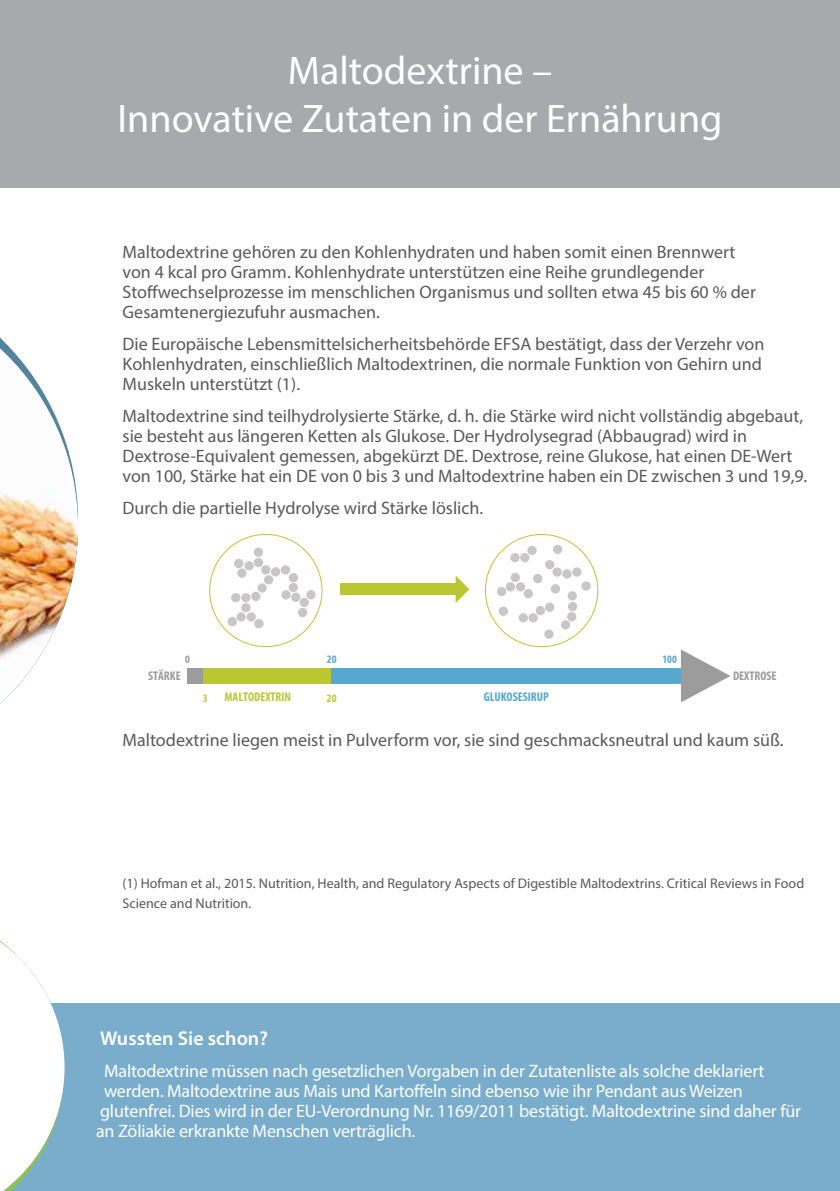
<style>
.page{position:relative;width:840px;height:1191px;background:#fff}
.page>*{position:absolute;margin:0;border:0;box-sizing:border-box;transform-origin:0 0}
.t1{font:40px/48px "Myriad Pro";color:#fff;text-align:center}
.t2{font:600 20px "Myriad Pro";color:#fff}
.t3{font:18px/20px "Myriad Pro";color:#58595b}
.t4{font:18px "Myriad Pro";letter-spacing:-.01em;color:#fff}
.t5{font:14px/20px "Myriad Pro";color:#58595b}
.t6{font:700 condensed 12.6px "Myriad Pro";color:#9c9c9c}
.t7{font:700 condensed 12.6px "Myriad Pro";color:#bac733}
.t8{font:700 condensed 12.6px "Myriad Pro";color:#58a7cf}
.t9{font:700 condensed 11.4px "Myriad Pro";color:#58a7cf}
.t10{font:700 condensed 11.4px "Myriad Pro";color:#bac733}
.t11{font:700 condensed 11.4px "Myriad Pro";color:#9c9c9c}
</style>
<div class="page">
<div style="left:0;top:0;width:839px;height:187px;background:#a7a9ac"></div>
<div style="left:0;top:1003px;width:839px;height:188px;background:#7aadcc"></div>
<img style="left:0;top:337px;width:78px;height:367px">
<svg style="left:0;top:940px;width:65px;height:251px"></svg>
<div style="left:340px;top:583px;width:118px;height:11px;background:#bac733"></div>
<svg style="left:455px;top:575px;width:14px;height:28px"></svg>
<div style="left:187px;top:668px;width:493px;height:16px;background:#9c9c9c"></div>
<div style="left:203px;top:668px;width:128px;height:16px;background:#bac733"></div>
<div style="left:331px;top:668px;width:349px;height:16px;background:#58a7cf"></div>
<svg style="left:680px;top:649px;width:50px;height:53px"></svg>
<div style="left:227px;top:617px;width:10px;height:9px;background:#c8c6c6;border-radius:50%"></div>
<div style="left:236px;top:612px;width:9px;height:9px;background:#c8c6c6;border-radius:50%"></div>
<div style="left:246px;top:612px;width:10px;height:9px;background:#c8c6c6;border-radius:50%"></div>
<div style="left:254px;top:619px;width:9px;height:9px;background:#c8c6c6;border-radius:50%"></div>
<div style="left:241px;top:603px;width:9px;height:9px;background:#c8c6c6;border-radius:50%"></div>
<div style="left:241px;top:593px;width:9px;height:9px;background:#c8c6c6;border-radius:50%"></div>
<div style="left:231px;top:593px;width:9px;height:9px;background:#c8c6c6;border-radius:50%"></div>
<div style="left:251px;top:592px;width:9px;height:9px;background:#c8c6c6;border-radius:50%"></div>
<div style="left:257px;top:583px;width:10px;height:9px;background:#c8c6c6;border-radius:50%"></div>
<div style="left:264px;top:575px;width:9px;height:9px;background:#c8c6c6;border-radius:50%"></div>
<div style="left:261px;top:565px;width:9px;height:9px;background:#c8c6c6;border-radius:50%"></div>
<div style="left:271px;top:567px;width:9px;height:9px;background:#c8c6c6;border-radius:50%"></div>
<div style="left:281px;top:565px;width:9px;height:9px;background:#c8c6c6;border-radius:50%"></div>
<div style="left:288px;top:573px;width:10px;height:9px;background:#c8c6c6;border-radius:50%"></div>
<div style="left:288px;top:583px;width:10px;height:9px;background:#c8c6c6;border-radius:50%"></div>
<div style="left:281px;top:590px;width:9px;height:9px;background:#c8c6c6;border-radius:50%"></div>
<div style="left:291px;top:592px;width:9px;height:10px;background:#c8c6c6;border-radius:50%"></div>
<div style="left:299px;top:598px;width:10px;height:9px;background:#c8c6c6;border-radius:50%"></div>
<div style="left:306px;top:590px;width:9px;height:9px;background:#c8c6c6;border-radius:50%"></div>
<div style="left:298px;top:608px;width:9px;height:9px;background:#c8c6c6;border-radius:50%"></div>
<div style="left:253px;top:558px;width:10px;height:9px;background:#c8c6c6;border-radius:50%"></div>
<div style="left:244px;top:561px;width:9px;height:9px;background:#c8c6c6;border-radius:50%"></div>
<div style="left:237px;top:568px;width:9px;height:10px;background:#c8c6c6;border-radius:50%"></div>
<div style="left:234px;top:559px;width:9px;height:9px;background:#c8c6c6;border-radius:50%"></div>
<div style="left:253px;top:547px;width:10px;height:10px;background:#c8c6c6;border-radius:50%"></div>
<div style="left:552px;top:567px;width:9px;height:9px;background:#c8c6c6;border-radius:50%"></div>
<div style="left:562px;top:569px;width:9px;height:9px;background:#c8c6c6;border-radius:50%"></div>
<div style="left:572px;top:567px;width:9px;height:9px;background:#c8c6c6;border-radius:50%"></div>
<div style="left:544px;top:560px;width:10px;height:9px;background:#c8c6c6;border-radius:50%"></div>
<div style="left:496px;top:587px;width:10px;height:9px;background:#c8c6c6;border-radius:50%"></div>
<div style="left:505px;top:582px;width:10px;height:9px;background:#c8c6c6;border-radius:50%"></div>
<div style="left:515px;top:582px;width:10px;height:9px;background:#c8c6c6;border-radius:50%"></div>
<div style="left:523px;top:589px;width:9px;height:9px;background:#c8c6c6;border-radius:50%"></div>
<div style="left:510px;top:573px;width:9px;height:9px;background:#c8c6c6;border-radius:50%"></div>
<div style="left:566px;top:612px;width:10px;height:9px;background:#c8c6c6;border-radius:50%"></div>
<div style="left:560px;top:620px;width:10px;height:9px;background:#c8c6c6;border-radius:50%"></div>
<div style="left:567px;top:602px;width:10px;height:9px;background:#c8c6c6;border-radius:50%"></div>
<svg style="left:567px;top:591px;width:10px;height:10px"></svg>
<div style="left:544px;top:602px;width:10px;height:10px;background:#c8c6c6;border-radius:50%"></div>
<div style="left:535px;top:606px;width:9px;height:9px;background:#c8c6c6;border-radius:50%"></div>
<div style="left:528px;top:613px;width:9px;height:9px;background:#c8c6c6;border-radius:50%"></div>
<div style="left:518px;top:613px;width:9px;height:9px;background:#c8c6c6;border-radius:50%"></div>
<div style="left:527px;top:546px;width:9px;height:9px;background:#c8c6c6;border-radius:50%"></div>
<div style="left:520px;top:553px;width:9px;height:9px;background:#c8c6c6;border-radius:50%"></div>
<div style="left:510px;top:553px;width:9px;height:9px;background:#c8c6c6;border-radius:50%"></div>
<div style="left:532px;top:574px;width:10px;height:9px;background:#c8c6c6;border-radius:50%"></div>
<div style="left:550px;top:584px;width:9px;height:9px;background:#c8c6c6;border-radius:50%"></div>
<div style="left:552px;top:545px;width:10px;height:9px;background:#c8c6c6;border-radius:50%"></div>
<div style="left:544px;top:629px;width:9px;height:10px;background:#c8c6c6;border-radius:50%"></div>
<div style="left:498px;top:606px;width:9px;height:10px;background:#c8c6c6;border-radius:50%"></div>
<div style="left:581px;top:581px;width:9px;height:9px;background:#c8c6c6;border-radius:50%"></div>
<h1 class="t1" style="left:117px;top:46px;width:606px">Maltodextrine –<br>Innovative Zutaten in der Ernährung</h1>
<p class="t3" style="left:122px;top:241px;width:634px">Maltodextrine gehören zu den Kohlenhydraten und haben somit einen Brennwert von 4 kcal pro Gramm. Kohlenhydrate unterstützen eine Reihe grundlegender Stoffwechselprozesse im menschlichen Organismus und sollten etwa 45 bis 60 % der Gesamtenergiezufuhr ausmachen.</p>
<p class="t3" style="left:122px;top:333px;width:643px">Die Europäische Lebensmittelsicherheitsbehörde EFSA bestätigt, dass der Verzehr von<br>Kohlenhydraten, einschließlich Maltodextrinen, die normale Funktion von Gehirn und<br>Muskeln unterstützt (1).</p>
<p class="t3" style="left:122px;top:405px;width:686px">Maltodextrine sind teilhydrolysierte Stärke, d. h. die Stärke wird nicht vollständig abgebaut, sie besteht aus längeren Ketten als Glukose. Der Hydrolysegrad (Abbaugrad) wird in Dextrose-Equivalent gemessen, abgekürzt DE. Dextrose, reine Glukose, hat einen DE-Wert von 100, Stärke hat ein DE von 0 bis 3 und Maltodextrine haben ein DE zwischen 3 und 19,9.</p>
<p class="t3" style="left:122px;top:497px;width:362px">Durch die partielle Hydrolyse wird Stärke löslich.</p>
<p class="t11" style="left:185px;top:652px;width:6px">0</p>
<p class="t9" style="left:327px;top:652px;width:11px">20</p>
<p class="t10" style="left:203px;top:690px;width:6px">3</p>
<p class="t6" style="left:148px;top:668px;width:34px">STÄRKE</p>
<p class="t7" style="left:224px;top:689px;width:68px">MALTODEXTRIN</p>
<p class="t8" style="left:483px;top:689px;width:67px">GLUKOSESIRUP</p>
<p class="t10" style="left:327px;top:690px;width:11px">20</p>
<p class="t9" style="left:662px;top:652px;width:16px">100</p>
<p class="t6" style="left:732px;top:668px;width:45px">DEXTROSE</p>
<p class="t3" style="left:122px;top:729px;width:662px">Maltodextrine liegen meist in Pulverform vor, sie sind geschmacksneutral und kaum süß.</p>
<p class="t5" style="left:122px;top:873px;width:682px">(1) Hofman et al., 2015. Nutrition, Health, and Regulatory Aspects of Digestible Maltodextrins. Critical Reviews in Food<br>Science and Nutrition.</p>
<p class="t2" style="left:100px;top:1025px;width:169px">Wussten Sie schon?</p>
<p class="t4" style="left:104px;top:1059px;width:661px">Maltodextrine müssen nach gesetzlichen Vorgaben in der Zutatenliste als solche deklariert</p>
<p class="t4" style="left:104px;top:1079px;width:640px">werden. Maltodextrine aus Mais und Kartoffeln sind ebenso wie ihr Pendant aus Weizen</p>
<p class="t4" style="left:100px;top:1099px;width:702px">glutenfrei. Dies wird in der EU-Verordnung Nr. 1169/2011 bestätigt. Maltodextrine sind daher für</p>
<p class="t4" style="left:96px;top:1119px;width:320px">an Zöliakie erkrankte Menschen verträglich.</p>
</div>
